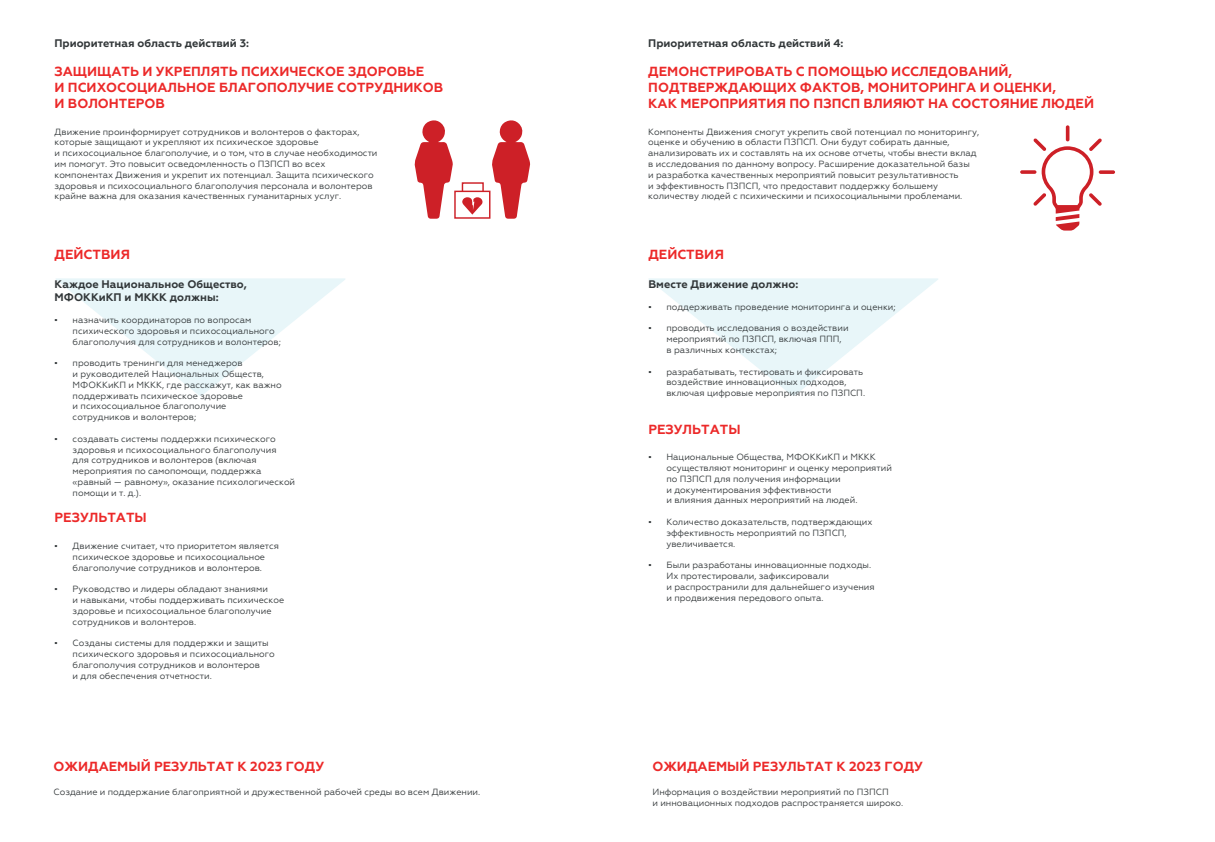
<style>
.page{position:relative;width:1215px;height:842px;background:#fff}
.page>*{position:absolute;margin:0;border:0;box-sizing:border-box;transform-origin:0 0}
.t1{font:700 13.2px/15.8px "Geometria";color:#ec2929}
.t2{font:700 11px/13.2px "Geometria";color:#323739}
.t3{font:9px/10.8px "Geometria";color:#323739}
.s1{font-family:"Times New Roman"}
</style>
<div class="page">
<svg style="left:56px;top:278px;width:289px;height:118px"></svg>
<svg style="left:649px;top:278px;width:289px;height:118px"></svg>
<svg style="left:461px;top:182px;width:22px;height:9px"></svg>
<div style="left:454px;top:191px;width:36px;height:28px;background:#fff;border:1px solid #cd2027"></div>
<svg style="left:462px;top:197px;width:20px;height:18px"></svg>
<svg style="left:492px;top:120px;width:38px;height:99px"></svg>
<svg style="left:414px;top:120px;width:39px;height:99px"></svg>
<svg style="left:1065px;top:125px;width:4px;height:16px"></svg>
<svg style="left:1019px;top:170px;width:17px;height:4px"></svg>
<svg style="left:1098px;top:170px;width:16px;height:4px"></svg>
<svg style="left:1033px;top:138px;width:68px;height:93px"></svg>
<p class="t2" style="left:54px;top:37px;width:196px">Приоритетная область действий 3:</p>
<h1 class="t1" style="left:54px;top:64px;width:390px">ЗАЩИЩАТЬ И УКРЕПЛЯТЬ ПСИХИЧЕСКОЕ ЗДОРОВЬЕ<br>И ПСИХОСОЦИАЛЬНОЕ БЛАГОПОЛУЧИЕ СОТРУДНИКОВ<br>И ВОЛОНТЕРОВ</h1>
<p class="t3" style="left:54px;top:126px;width:324px">Движение проинформирует сотрудников и волонтеров о факторах, которые защищают и укрепляют их психическое здоровье<br>и психосоциальное благополучие, и о том, что в случае необходимости им помогут. Это повысит осведомленность о ПЗПСП во всех компонентах Движения и укрепит их потенциал. Защита психического здоровья и психосоциального благополучия персонала и волонтеров крайне важна для оказания качественных гуманитарных услуг.</p>
<h1 class="t1" style="left:55px;top:247px;width:77px">ДЕЙСТВИЯ</h1>
<p class="t2" style="left:55px;top:278px;width:194px">Каждое Национальное Общество,<br>МФОККиКП и МККК должны:</p>
<p class="t3" style="left:73px;top:314px;width:210px;text-indent:-18px"><span class="s1">▪</span> назначить координаторов по вопросам психического здоровья и психосоциального благополучия для сотрудников и волонтеров;</p>
<p class="t3" style="left:73px;top:358px;width:210px;text-indent:-18px"><span class="s1">▪</span> проводить тренинги для менеджеров<br>и руководителей Национальных Обществ, МФОККиКП и МККК, где расскажут, как важно поддерживать психическое здоровье<br>и психосоциальное благополучие сотрудников и волонтеров;</p>
<p class="t3" style="left:73px;top:433px;width:224px;text-indent:-18px"><span class="s1">▪</span> создавать системы поддержки психического здоровья и психосоциального благополучия для сотрудников и волонтеров (включая мероприятия по самопомощи, поддержка «равный — равному», оказание психологической помощи и т. д.).</p>
<h1 class="t1" style="left:55px;top:510px;width:94px">РЕЗУЛЬТАТЫ</h1>
<p class="t3" style="left:55px;top:540px;width:226px;text-align:center"><span class="s1">▪</span> Движение считает, что приоритетом является психическое здоровье и психосоциальное благополучие сотрудников и волонтеров.</p>
<p class="t3" style="left:73px;top:584px;width:213px;text-indent:-18px"><span class="s1">▪</span> Руководство и лидеры обладают знаниями<br>и навыками, чтобы поддерживать психическое здоровье и психосоциальное благополучие сотрудников и волонтеров.</p>
<p class="t3" style="left:73px;top:638px;width:203px;text-indent:-18px"><span class="s1">▪</span> Созданы системы для поддержки и защиты психического здоровья и психосоциального благополучия сотрудников и волонтеров<br>и для обеспечения отчетности.</p>
<h1 class="t1" style="left:54px;top:758px;width:272px">ОЖИДАЕМЫЙ РЕЗУЛЬТАТ К 2023 ГОДУ</h1>
<p class="t3" style="left:54px;top:786px;width:428px">Создание и поддержание благоприятной и дружественной рабочей среды во всем Движении.</p>
<p class="t2" style="left:648px;top:37px;width:197px">Приоритетная область действий 4:</p>
<h1 class="t1" style="left:648px;top:64px;width:447px">ДЕМОНСТРИРОВАТЬ С ПОМОЩЬЮ ИССЛЕДОВАНИЙ,<br>ПОДТВЕРЖДАЮЩИХ ФАКТОВ, МОНИТОРИНГА И ОЦЕНКИ,<br>КАК МЕРОПРИЯТИЯ ПО ПЗПСП ВЛИЯЮТ НА СОСТОЯНИЕ ЛЮДЕЙ</h1>
<p class="t3" style="left:648px;top:126px;width:332px">Компоненты Движения смогут укрепить свой потенциал по мониторингу, оценке и обучению в области ПЗПСП. Они будут собирать данные, анализировать их и составлять на их основе отчеты, чтобы внести вклад в исследования по данному вопросу. Расширение доказательной базы<br>и разработка качественных мероприятий повысит результативность<br>и эффективность ПЗПСП, что предоставит поддержку большему количеству людей с психическими и психосоциальными проблемами.</p>
<h1 class="t1" style="left:648px;top:247px;width:77px">ДЕЙСТВИЯ</h1>
<p class="t2" style="left:648px;top:278px;width:151px">Вместе Движение должно:</p>
<p class="t3" style="left:648px;top:301px;width:249px"><span class="s1">▪</span> поддерживать проведение мониторинга и оценки;</p>
<p class="t3" style="left:666px;top:323px;width:184px;text-indent:-18px"><span class="s1">▪</span> проводить исследования о воздействии мероприятий по ПЗПСП, включая ППП, в различных контекстах;</p>
<p class="t3" style="left:666px;top:366px;width:200px;text-indent:-18px"><span class="s1">▪</span> разрабатывать, тестировать и фиксировать воздействие инновационных подходов, включая цифровые мероприятия по ПЗПСП.</p>
<h1 class="t1" style="left:648px;top:421px;width:94px">РЕЗУЛЬТАТЫ</h1>
<p class="t3" style="left:666px;top:452px;width:227px;text-indent:-18px"><span class="s1">▪</span> Национальные Общества, МФОККиКП и МККК осуществляют мониторинг и оценку мероприятий по ПЗПСП для получения информации<br>и документирования эффективности<br>и влияния данных мероприятий на людей.</p>
<p class="t3" style="left:666px;top:516px;width:207px;text-indent:-18px"><span class="s1">▪</span> Количество доказательств, подтверждающих эффективность мероприятий по ПЗПСП, увеличивается.</p>
<p class="t3" style="left:666px;top:560px;width:210px;text-indent:-18px"><span class="s1">▪</span> Были разработаны инновационные подходы.<br>Их протестировали, зафиксировали<br>и распространили для дальнейшего изучения и продвижения передового опыта.</p>
<h1 class="t1" style="left:652px;top:758px;width:272px">ОЖИДАЕМЫЙ РЕЗУЛЬТАТ К 2023 ГОДУ</h1>
<p class="t3" style="left:652px;top:786px;width:252px">Информация о воздействии мероприятий по ПЗПСП<br>и инновационных подходов распространяется широко.</p>
</div>
